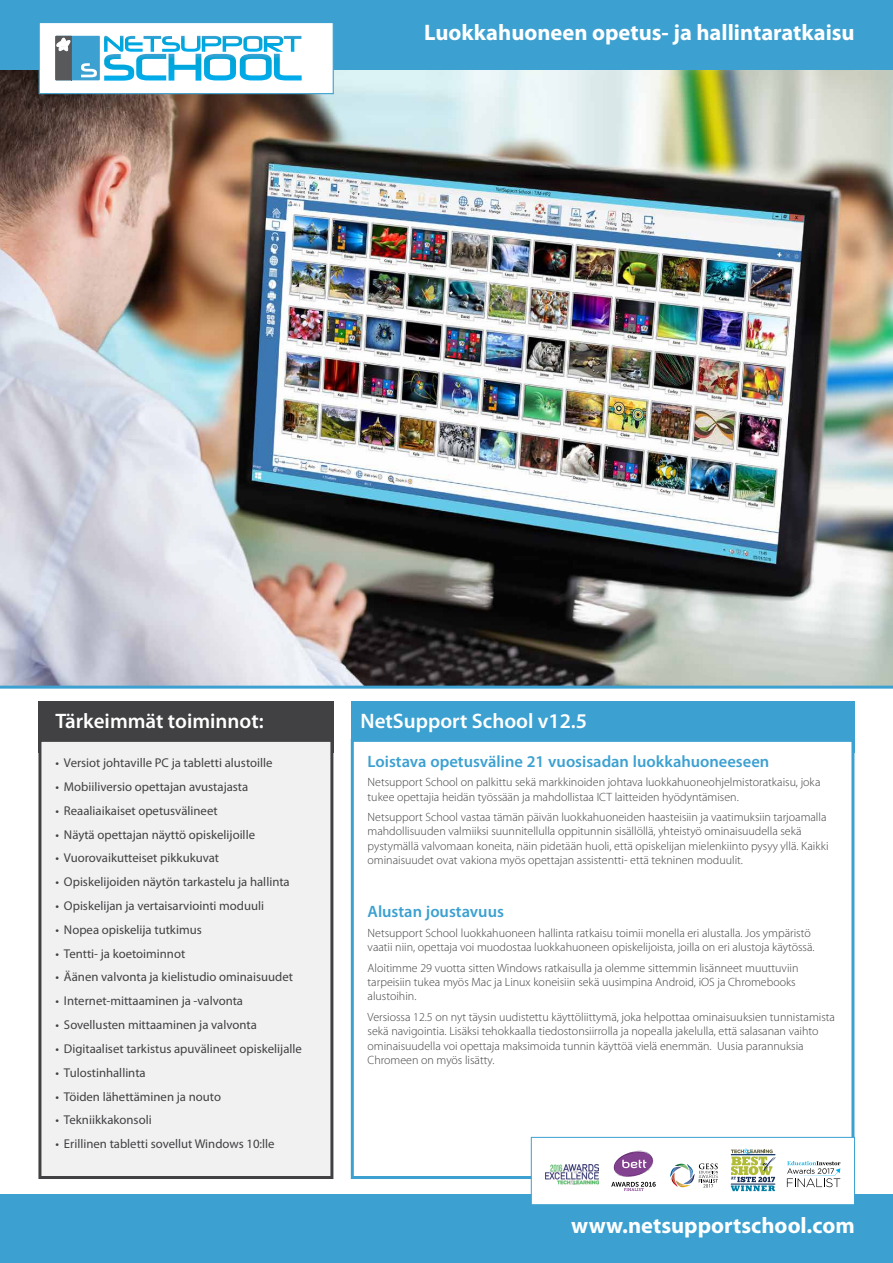
<style>
.page{position:relative;width:893px;height:1263px;background:#fff}
.page>*{position:absolute;margin:0;border:0;box-sizing:border-box;transform-origin:0 0}
.t1{font:700 22.5px "Myriad Pro";color:#fff}
.t2{font:600 21px "Myriad Pro";color:#fff}
.t3{font:600 16.5px "Myriad Pro";color:#3ca1d1}
.t4{font:12.75px "Myriad Pro";color:#414042}
.t5{font:300 12px/14.4px "Myriad Pro";color:#414042}
</style>
<div class="page">
<img style="left:0;top:69px;width:893px;height:617px">
<div style="left:0;top:1195px;width:893px;height:68px;background:#3ca1d1"></div>
<div style="left:0;top:0;width:893px;height:69px;background:#3ca1d1"></div>
<div style="left:38px;top:701px;width:296px;height:52px;background:#414042"></div>
<div style="left:38px;top:739px;width:295px;height:440px;background:#f1f1f2;border:3px solid #414042"></div>
<div style="left:351px;top:701px;width:504px;height:52px;background:#3ca1d1"></div>
<div style="left:351px;top:739px;width:503px;height:440px;background:#fff;border:3px solid #3ca1d1"></div>
<div style="left:39px;top:22px;width:295px;height:72px;background:#fff;border:1px solid #3ca1d1"></div>
<svg style="left:104px;top:36px;width:198px;height:45px"></svg>
<div style="left:55px;top:36px;width:45px;height:44px;background:#3ca1d1"></div>
<hr style="left:72px;top:36px;width:1px;height:44px;background:#5b5e5f">
<svg style="left:81px;top:63px;width:16px;height:14px"></svg>
<svg style="left:55px;top:36px;width:17px;height:44px"></svg>
<hr style="left:0;top:686px;width:893px;height:3px;background:#3ca1d1">
<div style="left:531px;top:1137px;width:324px;height:68px;background:#fff;border:1px solid #3ca1d1"></div>
<svg style="left:670px;top:1163px;width:48px;height:24px"></svg>
<img style="left:545px;top:1164px;width:54px;height:20px">
<svg style="left:611px;top:1151px;width:45px;height:40px"></svg>
<svg style="left:731px;top:1148px;width:44px;height:43px"></svg>
<svg style="left:787px;top:1161px;width:53px;height:26px"></svg>
<h1 class="t1" style="left:424px;top:17px;width:432px">Luokkahuoneen opetus- ja hallintaratkaisu</h1>
<h2 class="t2" style="left:55px;top:708px;width:210px">Tärkeimmät toiminnot:</h2>
<p class="t4" style="left:55px;top:755px;width:219px">• Versiot johtaville PC ja tabletti alustoille</p>
<p class="t4" style="left:55px;top:779px;width:194px">• Mobiiliversio opettajan avustajasta</p>
<p class="t4" style="left:55px;top:803px;width:164px">• Reaaliaikaiset opetusvälineet</p>
<p class="t4" style="left:55px;top:826px;width:201px">• Näytä opettajan näyttö opiskelijoille</p>
<p class="t4" style="left:55px;top:850px;width:165px">• Vuorovaikutteiset pikkukuvat</p>
<p class="t4" style="left:55px;top:874px;width:236px">• Opiskelijoiden näytön tarkastelu ja hallinta</p>
<p class="t4" style="left:55px;top:898px;width:210px">• Opiskelijan ja vertaisarviointi moduuli</p>
<p class="t4" style="left:55px;top:922px;width:148px">• Nopea opiskelija tutkimus</p>
<p class="t4" style="left:55px;top:945px;width:131px">• Tentti- ja koetoiminnot</p>
<p class="t4" style="left:55px;top:969px;width:239px">• Äänen valvonta ja kielistudio ominaisuudet</p>
<p class="t4" style="left:55px;top:993px;width:189px">• Internet-mittaaminen ja -valvonta</p>
<p class="t4" style="left:55px;top:1017px;width:203px">• Sovellusten mittaaminen ja valvonta</p>
<p class="t4" style="left:55px;top:1041px;width:248px">• Digitaaliset tarkistus apuvälineet opiskelijalle</p>
<p class="t4" style="left:55px;top:1064px;width:92px">• Tulostinhallinta</p>
<p class="t4" style="left:55px;top:1088px;width:167px">• Töiden lähettäminen ja nouto</p>
<p class="t4" style="left:55px;top:1112px;width:98px">• Tekniikkakonsoli</p>
<p class="t4" style="left:55px;top:1136px;width:221px">• Erillinen tabletti sovellut Windows 10:lle</p>
<h2 class="t2" style="left:360px;top:708px;width:228px">NetSupport School v12.5</h2>
<h3 class="t3" style="left:368px;top:750px;width:403px">Loistava opetusväline 21 vuosisadan luokkahuoneeseen</h3>
<p class="t5" style="left:368px;top:775px;width:454px">Netsupport School on palkittu sekä markkinoiden johtava luokkahuoneohjelmistoratkaisu, joka tukee opettajia heidän työssään ja mahdollistaa ICT laitteiden hyödyntämisen.</p>
<p class="t5" style="left:368px;top:810px;width:462px">Netsupport School vastaa tämän päivän luokkahuoneiden haasteisiin ja vaatimuksiin tarjoamalla mahdollisuuden valmiiksi suunnitellulla oppitunnin sisällöllä, yhteistyö ominaisuudella sekä pystymällä valvomaan koneita, näin pidetään huoli, että opiskelijan mielenkiinto pysyy yllä. Kaikki ominaisuudet ovat vakiona myös opettajan assistentti- että tekninen moduulit.</p>
<h3 class="t3" style="left:368px;top:901px;width:138px">Alustan joustavuus</h3>
<p class="t5" style="left:368px;top:925px;width:449px">Netsupport School luokkahuoneen hallinta ratkaisu toimii monella eri alustalla. Jos ympäristö vaatii niin, opettaja voi muodostaa luokkahuoneen opiskelijoista, joilla on eri alustoja käytössä.</p>
<p class="t5" style="left:368px;top:960px;width:432px">Aloitimme 29 vuotta sitten Windows ratkaisulla ja olemme sittemmin lisänneet muuttuviin tarpeisiin tukea myös Mac ja Linux koneisiin sekä uusimpina Android, iOS ja Chromebooks alustoihin.</p>
<p class="t5" style="left:368px;top:1009px;width:469px">Versiossa 12.5 on nyt täysin uudistettu käyttöliittymä, joka helpottaa ominaisuuksien tunnistamista sekä navigointia. Lisäksi tehokkaalla tiedostonsiirrolla ja nopealla jakelulla, että salasanan vaihto ominaisuudella voi opettaja maksimoida tunnin käyttöä vielä enemmän. Uusia parannuksia Chromeen on myös lisätty.</p>
<h1 class="t1" style="left:571px;top:1210px;width:285px">www.netsupportschool.com</h1>
</div>
